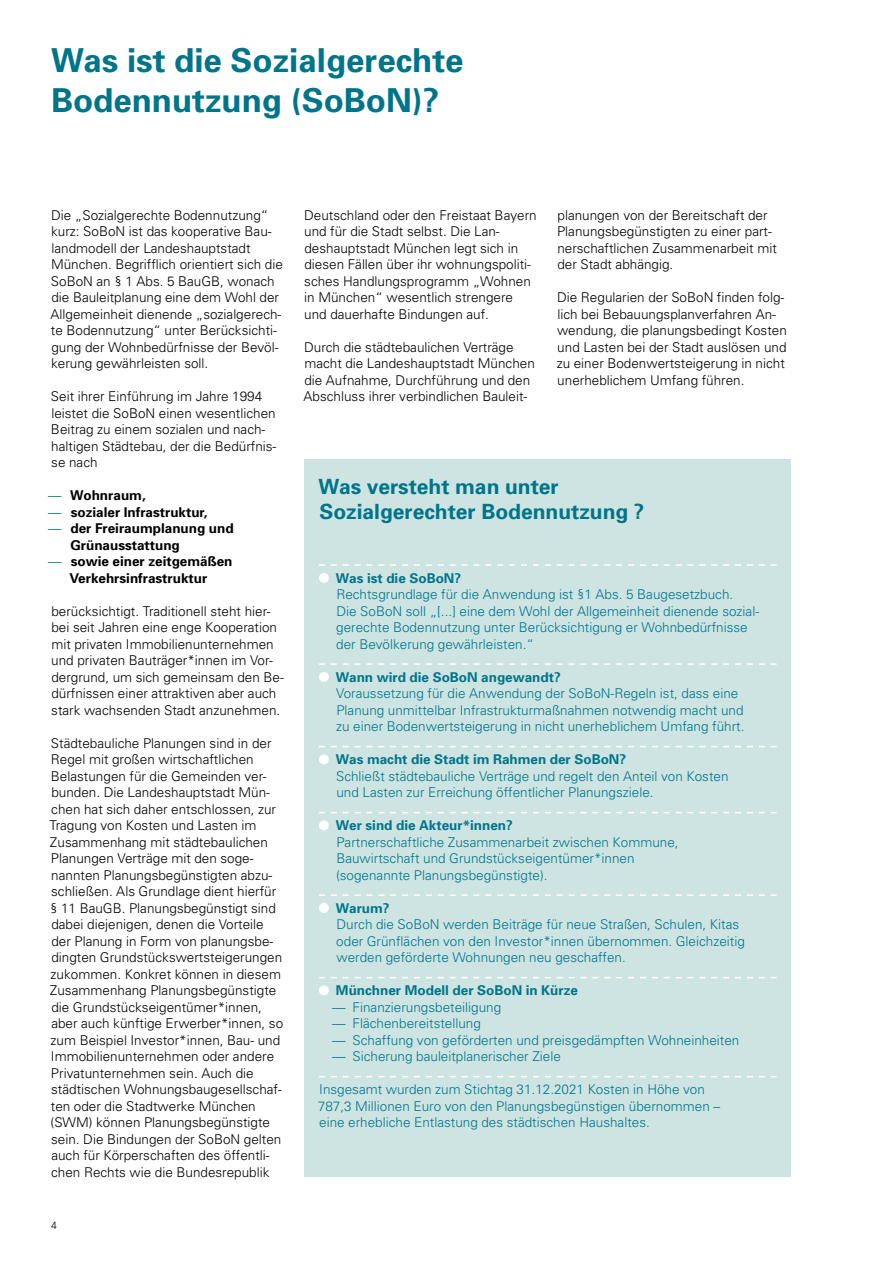
<style>
.page{position:relative;width:893px;height:1263px;background:#fff}
.page>*{position:absolute;margin:0;border:0;box-sizing:border-box;transform-origin:0 0}
.t1{font:700 33px/40.5px "Univers";color:#007589}
.t2{font:700 21px/25.5px "Univers";color:#007589}
.t3{font:300 13.5px/16.5px "Univers";color:#000}
.t4{font:300 13.5px/16.5px "Univers";color:#007589}
.t5{font:700 13.5px "Univers";color:#007589}
.t6{font:700 13.5px/16.5px "Univers";color:#000}
.t7{font:300 10.5px "Univers";color:#000}
.s1{font-weight:300;color:#007589}
</style>
<div class="page">
<div style="left:304px;top:460px;width:487px;height:717px;background:#cee4e3"></div>
<svg style="left:319px;top:564px;width:458px;height:2px"></svg>
<svg style="left:319px;top:663px;width:458px;height:2px"></svg>
<svg style="left:319px;top:746px;width:458px;height:1px"></svg>
<svg style="left:319px;top:812px;width:458px;height:1px"></svg>
<svg style="left:319px;top:894px;width:458px;height:2px"></svg>
<svg style="left:319px;top:977px;width:458px;height:1px"></svg>
<svg style="left:319px;top:1076px;width:458px;height:1px"></svg>
<div style="left:319px;top:573px;width:10px;height:10px;background:#fff;border-radius:50%"></div>
<div style="left:319px;top:672px;width:10px;height:10px;background:#fff;border-radius:50%"></div>
<div style="left:319px;top:754px;width:10px;height:10px;background:#fff;border-radius:50%"></div>
<div style="left:319px;top:820px;width:10px;height:10px;background:#fff;border-radius:50%"></div>
<div style="left:319px;top:903px;width:10px;height:10px;background:#fff;border-radius:50%"></div>
<div style="left:319px;top:985px;width:10px;height:10px;background:#fff;border-radius:50%"></div>
<h1 class="t1" style="left:51px;top:39px;width:414px">Was ist die Sozialgerechte<br>Bodennutzung (SoBoN)?</h1>
<p class="t3" style="left:51px;top:206px;width:234px">Die „Sozialgerechte Bodennutzung“ kurz: SoBoN ist das kooperative Bau&shy;landmodell der Landeshauptstadt München. Begrifflich orientiert sich die SoBoN an § 1 Abs. 5 BauGB, wonach die Bauleitplanung eine dem Wohl der Allgemeinheit dienende „sozialgerech&shy;te Bodennutzung“ unter Berücksichti&shy;gung der Wohnbedürfnisse der Bevöl&shy;kerung gewährleisten soll.</p>
<p class="t3" style="left:51px;top:388px;width:227px">Seit ihrer Einführung im Jahre 1994 leistet die SoBoN einen wesentlichen<br>Beitrag zu einem sozialen und nach&shy;haltigen Städtebau, der die Bedürfnis&shy;se nach</p>
<p class="t6" style="left:48px;top:487px;width:99px"><span class="s1">—</span> Wohnraum,</p>
<p class="t6" style="left:48px;top:503px;width:161px"><span class="s1">—</span> sozialer Infrastruktur,</p>
<p class="t6" style="left:70px;top:520px;width:165px;text-indent:-22px"><span class="s1">—</span> der Freiraumplanung und<br>Grünausstattung</p>
<p class="t6" style="left:48px;top:553px;width:186px;text-align:center"><span class="s1">—</span> sowie einer zeitgemäßen<br>Verkehrsinfrastruktur</p>
<p class="t3" style="left:51px;top:602px;width:234px">berücksichtigt. Traditionell steht hier&shy;bei seit Jahren eine enge Kooperation mit privaten Immobilienunternehmen und privaten Bauträger*innen im Vor&shy;dergrund, um sich gemeinsam den Be&shy;dürfnissen einer attraktiven aber auch stark wachsenden Stadt anzunehmen.</p>
<p class="t3" style="left:49px;top:734px;width:235px">Städtebauliche Planungen sind in der Regel mit großen wirtschaftlichen Belastungen für die Gemeinden ver&shy;bunden. Die Landeshauptstadt Mün&shy;chen hat sich daher entschlossen, zur Tragung von Kosten und Lasten im Zusammenhang mit städtebaulichen Planungen Verträge mit den soge&shy;nannten Planungsbegünstigten abzu&shy;schließen. Als Grundlage dient hierfür § 11 BauGB. Planungsbegünstigt sind dabei diejenigen, denen die Vorteile der Planung in Form von planungsbe&shy;dingten Grundstückswertsteigerungen zukommen. Konkret können in diesem Zusammenhang Planungsbegünstigte die Grundstückseigentümer*innen, aber auch künftige Erwerber*innen, so zum Beispiel Investor*innen, Bau- und Immobilienunternehmen oder andere Privatunternehmen sein. Auch die städtischen Wohnungsbaugesellschaf&shy;ten oder die Stadtwerke München (SWM) können Planungsbegünstigte sein. Die Bindungen der SoBoN gelten auch für Körperschaften des öffentli&shy;chen Rechts wie die Bundesrepublik</p>
<p class="t7" style="left:51px;top:1219px;width:7px">4</p>
<p class="t3" style="left:304px;top:206px;width:234px">Deutschland oder den Freistaat Bayern und für die Stadt selbst. Die Lan&shy;deshauptstadt München legt sich in diesen Fällen über ihr wohnungspoliti&shy;sches Handlungsprogramm „Wohnen in München“ wesentlich strengere und dauerhafte Bindungen auf.</p>
<p class="t3" style="left:304px;top:338px;width:233px">Durch die städtebaulichen Verträge macht die Landeshauptstadt München die Aufnahme, Durchführung und den Abschluss ihrer verbindlichen Bauleit-</p>
<p class="t3" style="left:557px;top:206px;width:221px">planungen von der Bereitschaft der<br>Planungsbegünstigten zu einer part&shy;nerschaftlichen Zusammenarbeit mit der Stadt abhängig.</p>
<p class="t3" style="left:557px;top:289px;width:232px">Die Regularien der SoBoN finden folg&shy;lich bei Bebauungsplanverfahren An&shy;wendung, die planungsbedingt Kosten und Lasten bei der Stadt auslösen und zu einer Bodenwertsteigerung in nicht unerheblichem Umfang führen.</p>
<h2 class="t2" style="left:318px;top:473px;width:327px">Was versteht man unter<br>Sozialgerechter Bodennutzung ?</h2>
<p class="t5" style="left:336px;top:569px;width:127px">Was ist die SoBoN?</p>
<p class="t4" style="left:336px;top:586px;width:424px">Rechtsgrundlage für die Anwendung ist §1 Abs. 5 Baugesetzbuch.<br>Die SoBoN soll „[...] eine dem Wohl der Allgemeinheit dienende sozial&shy;gerechte Bodennutzung unter Berücksichtigung er Wohnbedürfnisse der Bevölkerung gewährleisten.“</p>
<p class="t5" style="left:336px;top:668px;width:226px">Wann wird die SoBoN angewandt?</p>
<p class="t4" style="left:336px;top:685px;width:410px">Voraussetzung für die Anwendung der SoBoN-Regeln ist, dass eine<br>Planung unmittelbar Infrastrukturmaßnahmen notwendig macht und zu einer Bodenwertsteigerung in nicht unerheblichem Umfang führt.</p>
<p class="t5" style="left:336px;top:751px;width:292px">Was macht die Stadt im Rahmen der SoBoN?</p>
<p class="t4" style="left:336px;top:767px;width:394px">Schließt städtebauliche Verträge und regelt den Anteil von Kosten und Lasten zur Erreichung öffentlicher Planungsziele.</p>
<p class="t5" style="left:336px;top:817px;width:178px">Wer sind die Akteur*innen?</p>
<p class="t4" style="left:336px;top:833px;width:344px">Partnerschaftliche Zusammenarbeit zwischen Kommune,<br>Bauwirtschaft und Grundstückseigentümer*innen (sogenannte Planungsbegünstigte).</p>
<p class="t5" style="left:336px;top:899px;width:55px">Warum?</p>
<p class="t4" style="left:336px;top:916px;width:410px">Durch die SoBoN werden Beiträge für neue Straßen, Schulen, Kitas oder Grünflächen von den Investor*innen übernommen. Gleichzeitig werden geförderte Wohnungen neu geschaffen.</p>
<p class="t5" style="left:336px;top:982px;width:244px">Münchner Modell der SoBoN in Kürze</p>
<p class="t4" style="left:332px;top:998px;width:171px">— Finanzierungsbeteiligung</p>
<p class="t4" style="left:332px;top:1015px;width:150px">— Flächenbereitstellung</p>
<p class="t4" style="left:332px;top:1031px;width:409px">— Schaffung von geförderten und preisgedämpften Wohneinheiten</p>
<p class="t4" style="left:332px;top:1048px;width:230px">— Sicherung bauleitplanerischer Ziele</p>
<p class="t4" style="left:318px;top:1081px;width:404px">Insgesamt wurden zum Stichtag 31.12.2021 Kosten in Höhe von<br>787,3 Millionen Euro von den Planungsbegünstigen übernommen – eine erhebliche Entlastung des städtischen Haushaltes.</p>
</div>
